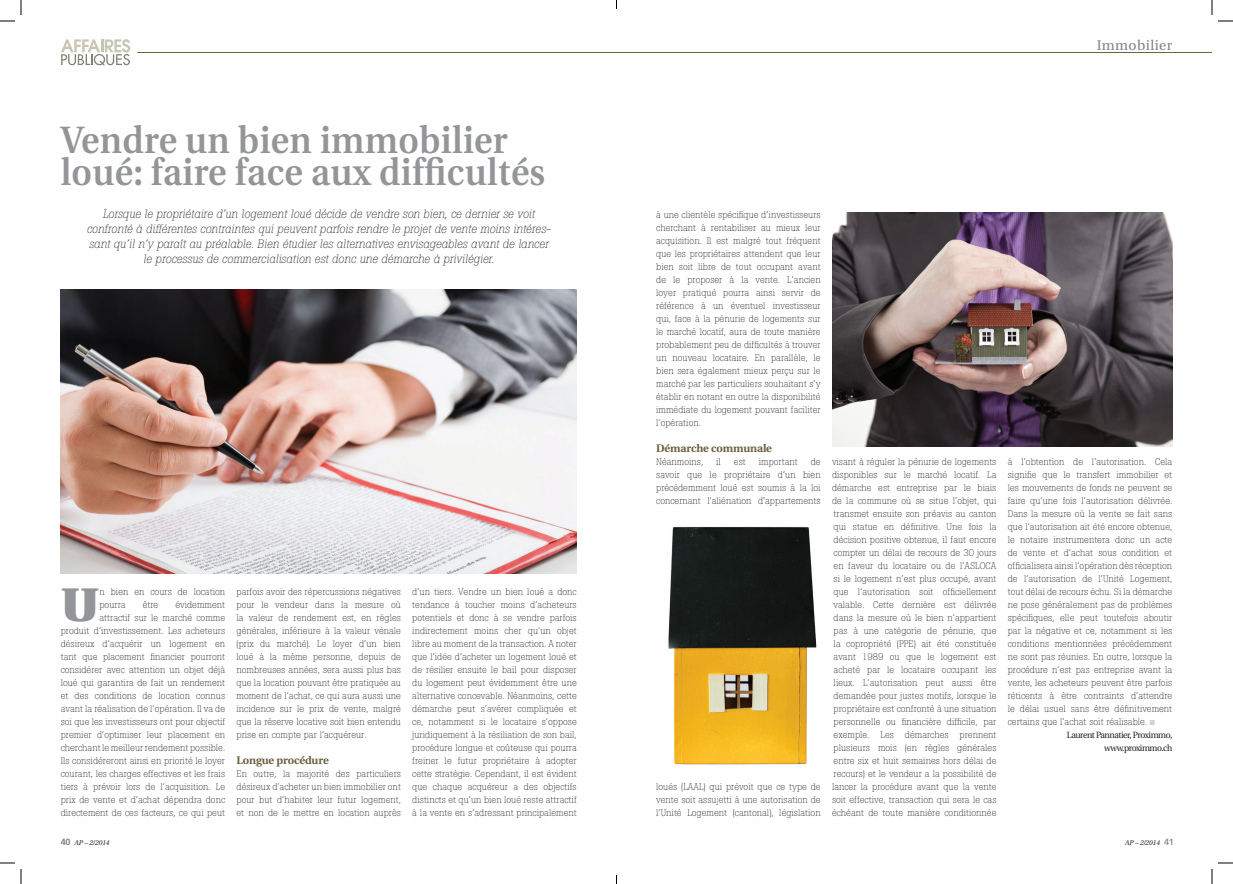
<style>
.page{position:relative;width:1233px;height:884px;background:#fff}
.page>*{position:absolute;margin:0;border:0;box-sizing:border-box;transform-origin:0 0}
.t1{font:900 47.1px "Utopia";color:#939598}
.t2{font:600 38px/32px "Utopia";letter-spacing:.01em;color:#939598;scale:.93 1}
.t3{font:14px "Utopia";letter-spacing:.03em;color:#808285}
.t4{font:italic 300 12px/15px "Boton";color:#231f20;text-align:center}
.t5{font:700 11px "Utopia";letter-spacing:-.01em;color:#6c6141}
.t6{font:300 9.5px/13px "Boton";color:#231f20;text-align:justify}
.t7{font:9px/13px "Utopia";letter-spacing:-.05em;color:#231f20;text-align:right;scale:.96 1}
.t8{font:italic 7px "Utopia";letter-spacing:-.01em;color:#231f20}
.s1{color:#d1d2d4}
.s2{font-family:"Frutiger";font-weight:700;font-style:normal;font-size:9px;color:#808285}
.s3{font-family:"Frutiger";font-weight:700;font-style:normal;font-size:9px;color:#939598}
</style>
<div class="page">
<hr style="left:137px;top:52px;width:1075px;height:1px;background:#6c6141">
<svg style="left:61px;top:39px;width:69px;height:26px"></svg>
<img style="left:61px;top:289px;width:516px;height:285px">
<img style="left:668px;top:526px;width:149px;height:239px">
<img style="left:832px;top:213px;width:340px;height:233px">
<svg style="left:1218px;top:20px;width:15px;height:2px"></svg>
<svg style="left:1218px;top:862px;width:15px;height:2px"></svg>
<svg style="left:0;top:0;width:22px;height:22px"></svg>
<svg style="left:0;top:862px;width:22px;height:22px"></svg>
<svg style="left:1211px;top:0;width:1px;height:15px"></svg>
<svg style="left:1211px;top:869px;width:1px;height:15px"></svg>
<h2 class="t2" style="left:61px;top:124px;width:522px">Vendre un bien immobilier loué: faire face aux difficultés</h2>
<p class="t4" style="left:87px;top:207px;width:466px">Lorsque le propriétaire d’un logement loué décide de vendre son bien, ce dernier se voit confronté à différentes contraintes qui peuvent parfois rendre le projet de vente moins intéres&shy;sant qu’il n’y paraît au préalable. Bien étudier les alternatives envisageables avant de lancer le processus de commercialisation est donc une démarche à privilégier.</p>
<h1 class="t1" style="left:61px;top:578px;width:40px">U</h1>
<p class="t6" style="left:99px;top:585px;width:127px">n bien en cours de location pourra</p>
<p class="t6" style="left:61px;top:598px;width:166px;text-align:right">évidemment<br>attractif sur le marché comme<br>produit d’investissement. Les acheteurs désireux d’acquérir un logement en tant que placement financier pourront considérer avec attention un objet déjà loué qui garantira de fait un rendement et des conditions de location connus avant la réalisation de l’opération. Il va de soi que les investisseurs ont pour objectif premier d’optimiser leur placement en cherchant le meilleur rendement possible.<br>Ils considéreront ainsi en priorité le loyer courant, les charges effectives et les frais tiers à prévoir lors de l’acquisition. Le prix de vente et d’achat dépendra donc directement de ces facteurs, ce qui peut</p>
<p class="t6" style="left:143px;top:598px;width:17px">être</p>
<p class="t6" style="left:236px;top:585px;width:166px">parfois avoir des répercussions négatives pour le vendeur dans la mesure où la valeur de rendement est, en règles générales, inférieure à la valeur vénale (prix du marché). Le loyer d’un bien loué à la même personne, depuis de nombreuses années, sera aussi plus bas que la location pouvant être pratiquée au moment de l’achat, ce qui aura aussi une incidence sur le prix de vente, malgré que la réserve locative soit bien entendu prise en compte par l’acquéreur.</p>
<p class="t5" style="left:236px;top:754px;width:94px">Longue procédure</p>
<p class="t6" style="left:236px;top:767px;width:166px">En outre, la majorité des particuliers désireux d’acheter un bien immobilier ont pour but d’habiter leur futur logement, et non de le mettre en location auprès</p>
<p class="t6" style="left:412px;top:585px;width:166px">d’un tiers. Vendre un bien loué a donc tendance à toucher moins d’acheteurs potentiels et donc à se vendre parfois indirectement moins cher qu’un objet libre au moment de la transaction. A noter que l’idée d’acheter un logement loué et de résilier ensuite le bail pour disposer du logement peut évidemment être une alternative concevable. Néanmoins, cette démarche peut s’avérer compliquée et ce, notamment si le locataire s’oppose juridiquement à la résiliation de son bail, procédure longue et coûteuse qui pourra freiner le futur propriétaire à adopter cette stratégie. Cependant, il est évident que chaque acquéreur a des objectifs distincts et qu’un bien loué reste attractif à la vente en s’adressant principalement</p>
<h3 class="t3" style="left:1096px;top:38px;width:77px">Immobilier</h3>
<p class="t6" style="left:656px;top:208px;width:166px">à une clientèle spécifique d’investisseurs cherchant à rentabiliser au mieux leur acquisition. Il est malgré tout fréquent que les propriétaires attendent que leur bien soit libre de tout occupant avant de le proposer à la vente. L’ancien loyer pratiqué pourra ainsi servir de référence à un éventuel investisseur qui, face à la pénurie de logements sur le marché locatif, aura de toute manière probablement peu de difficultés à trouver un nouveau locataire. En parallèle, le bien sera également mieux perçu sur le marché par les particuliers souhaitant s’y établir en notant en outre la disponibilité immédiate du logement pouvant faciliter l’opération.</p>
<p class="t5" style="left:656px;top:442px;width:117px">Démarche communale</p>
<p class="t6" style="left:656px;top:455px;width:49px">Néanmoins,</p>
<p class="t6" style="left:716px;top:455px;width:6px">il</p>
<p class="t6" style="left:734px;top:455px;width:13px">est</p>
<p class="t6" style="left:759px;top:455px;width:40px">important</p>
<p class="t6" style="left:656px;top:455px;width:166px;text-indent:155px">de savoir que le propriétaire d’un bien précédemment loué est soumis à la loi concernant l'aliénation d'appartements</p>
<p class="t6" style="left:656px;top:780px;width:166px">loués (LAAL) qui prévoit que ce type de vente soit assujetti à une autorisation de l’Unité Logement (cantonal), législation</p>
<p class="t6" style="left:832px;top:455px;width:166px">visant à réguler la pénurie de logements disponibles sur le marché locatif. La démarche est entreprise par le biais de la commune où se situe l’objet, qui transmet ensuite son préavis au canton qui statue en définitive. Une fois la décision positive obtenue, il faut encore compter un délai de recours de 30 jours en faveur du locataire ou de l’ASLOCA si le logement n’est plus occupé, avant que l’autorisation soit officiellement valable. Cette dernière est délivrée dans la mesure où le bien n’appartient pas à une catégorie de pénurie, que la copropriété (PPE) ait été constituée avant 1989 ou que le logement est acheté par le locataire occupant les lieux. L’autorisation peut aussi être demandée pour justes motifs, lorsque le propriétaire est confronté à une situation personnelle ou financière difficile, par exemple. Les démarches prennent plusieurs mois (en règles générales entre six et huit semaines hors délai de recours) et le vendeur a la possibilité de lancer la procédure avant que la vente soit effective, transaction qui sera le cas échéant de toute manière conditionnée</p>
<p class="t6" style="left:1007px;top:455px;width:166px">à l’obtention de l’autorisation. Cela signifie que le transfert immobilier et les mouvements de fonds ne peuvent se faire qu’une fois l’autorisation délivrée.<br>Dans la mesure où la vente se fait sans que l’autorisation ait été encore obtenue, le notaire instrumentera donc un acte de vente et d’achat sous condition et officialisera ainsi l’opération dès réception de l’autorisation de l’Unité Logement, tout délai de recours échu. Si la démarche ne pose généralement pas de problèmes spécifiques, elle peut toutefois aboutir par la négative et ce, notamment si les conditions mentionnées précédemment ne sont pas réunies. En outre, lorsque la procédure n’est pas entreprise avant la vente, les acheteurs peuvent être parfois réticents à être contraints d’attendre le délai usuel sans être définitivement certains que l’achat soit réalisable. <span class="s1">■</span></p>
<p class="t7" style="left:1067px;top:729px;width:111px">Laurent Pannatier, Proximmo, www.proximmo.ch</p>
<p class="t8" style="left:61px;top:839px;width:50px"><span class="s2">40</span> AP – 2/2014</p>
<p class="t8" style="left:1124px;top:839px;width:50px">AP – 2/2014 <span class="s3">41</span></p>
</div>
